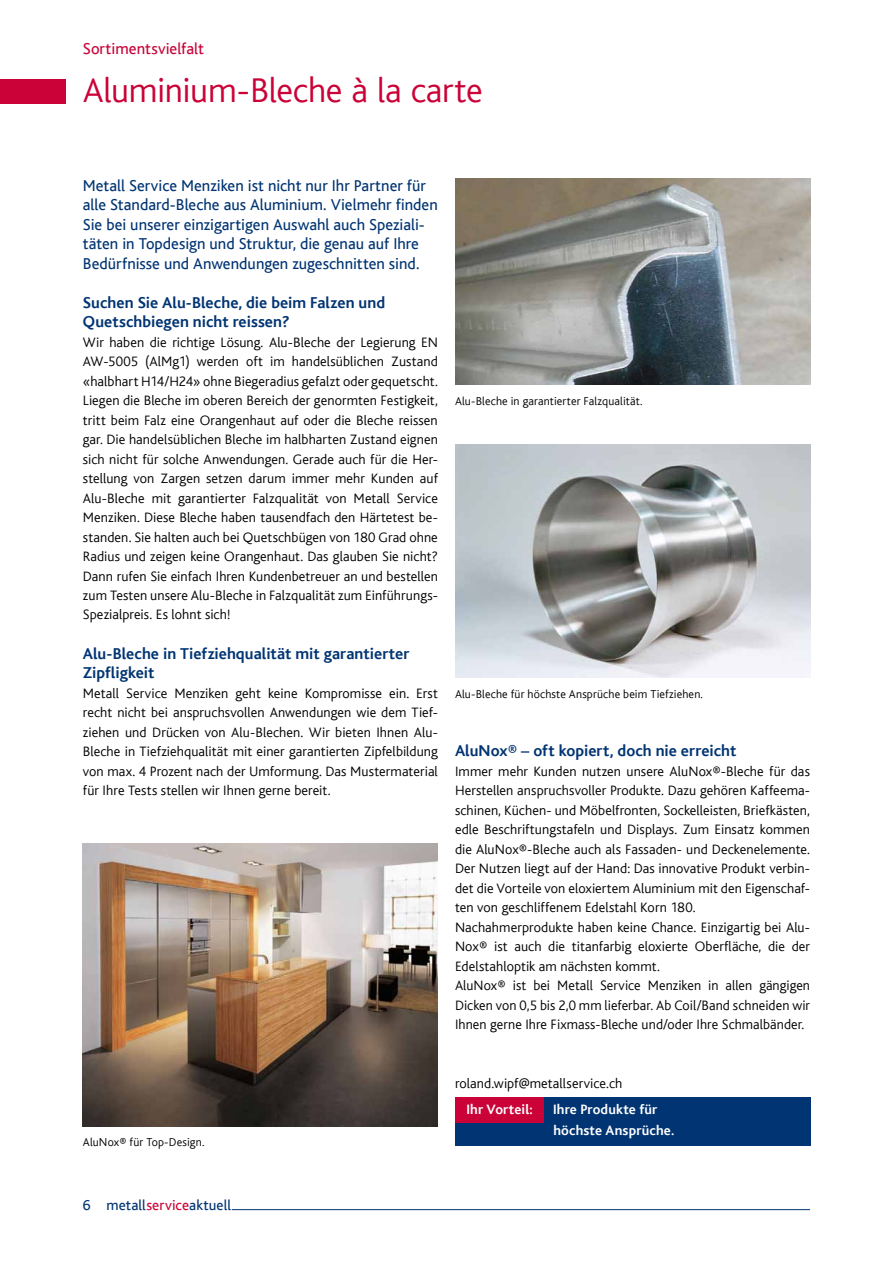
<style>
.page{position:relative;width:893px;height:1263px;background:#fff}
.page>*{position:absolute;margin:0;border:0;box-sizing:border-box;transform-origin:0 0}
.t1{font:300 36px "Kl Bliss";letter-spacing:-.01em;color:#ca0237}
.t2{font:16.5px/19.5px "Kl Bliss";color:#003472}
.t3{font:700 16.5px/19.5px "Kl Bliss";color:#003472}
.t4{font:16.5px "Kl Bliss";letter-spacing:.005em;color:#ca0237}
.t5{font:15px "Kl Bliss";letter-spacing:.005em;color:#003472}
.t6{font:300 14.25px/19.5px "Kl Bliss";letter-spacing:.005em;color:#000;text-align:justify}
.t7{font:700 14.25px/21px "Kl Bliss";letter-spacing:.01em;color:#fff}
.t8{font:300 12px "Kl Bliss";letter-spacing:.015em;color:#000}
.s1{color:#ca0237}
</style>
<div class="page">
<hr style="left:232px;top:1209px;width:578px;height:1px;background:#003472">
<div style="left:0;top:79px;width:66px;height:25px;background:#ca0237"></div>
<div style="left:455px;top:1097px;width:355px;height:49px;background:#003472"></div>
<div style="left:455px;top:1097px;width:88px;height:26px;background:#ca0237"></div>
<img style="left:83px;top:844px;width:355px;height:283px">
<img style="left:455px;top:445px;width:355px;height:232px">
<img style="left:455px;top:179px;width:355px;height:205px">
<p class="t4" style="left:83px;top:40px;width:122px">Sortimentsvielfalt</p>
<h1 class="t1" style="left:83px;top:71px;width:401px">Aluminium-Bleche à la carte</h1>
<p class="t2" style="left:83px;top:176px;width:356px">Metall Service Menziken ist nicht nur Ihr Partner für alle Standard-Bleche aus Aluminium. Vielmehr finden Sie bei unserer einzigartigen Auswahl auch Speziali&shy;täten in Topdesign und Struktur, die genau auf Ihre Bedürfnisse und Anwendungen zugeschnitten sind.</p>
<p class="t3" style="left:83px;top:293px;width:304px">Suchen Sie Alu-Bleche, die beim Falzen und<br>Quetschbiegen nicht reissen?</p>
<p class="t6" style="left:83px;top:332px;width:357px">Wir haben die richtige Lösung. Alu-Bleche der Legierung EN AW-5005 (AlMg1) werden oft im handelsüblichen Zustand «halbhart H14/H24» ohne Biegeradius gefalzt oder gequetscht.<br>Liegen die Bleche im oberen Bereich der genormten Festigkeit, tritt beim Falz eine Orangenhaut auf oder die Bleche reissen gar. Die handelsüblichen Bleche im halbharten Zustand eignen sich nicht für solche Anwendungen. Gerade auch für die Her&shy;stellung von Zargen setzen darum immer mehr Kunden auf Alu-Bleche mit garantierter Falzqualität von Metall Service Menziken. Diese Bleche haben tausendfach den Härtetest be&shy;standen. Sie halten auch bei Quetschbügen von 180 Grad ohne Radius und zeigen keine Orangenhaut. Das glauben Sie nicht?<br>Dann rufen Sie einfach Ihren Kundenbetreuer an und bestellen zum Testen unsere Alu-Bleche in Falzqualität zum Einführungs-Spezialpreis. Es lohnt sich!</p>
<p class="t3" style="left:83px;top:644px;width:328px">Alu-Bleche in Tiefziehqualität mit garantierter<br>Zipfligkeit</p>
<p class="t6" style="left:83px;top:683px;width:357px">Metall Service Menziken geht keine Kompromisse ein. Erst recht nicht bei anspruchsvollen Anwendungen wie dem Tief&shy;ziehen und Drücken von Alu-Blechen. Wir bieten Ihnen Alu-Bleche in Tiefziehqualität mit einer garantierten Zipfelbildung von max. 4 Prozent nach der Umformung. Das Mustermaterial für Ihre Tests stellen wir Ihnen gerne bereit.</p>
<p class="t8" style="left:455px;top:395px;width:189px">Alu-Bleche in garantierter Falzqualität.</p>
<p class="t8" style="left:455px;top:687px;width:249px">Alu-Bleche für höchste Ansprüche beim Tiefziehen.</p>
<p class="t3" style="left:455px;top:741px;width:283px">AluNox® – oft kopiert, doch nie erreicht</p>
<p class="t6" style="left:455px;top:761px;width:357px;text-align:left">Immer mehr Kunden nutzen unsere AluNox®-Bleche für das Herstellen anspruchsvoller Produkte. Dazu gehören Kaffeema&shy;schinen, Küchen- und Möbelfronten, Sockelleisten, Briefkästen, edle Beschriftungstafeln und Displays. Zum Einsatz kommen die AluNox®-Bleche auch als Fassaden- und Deckenelemente.<br>Der Nutzen liegt auf der Hand: Das innovative Produkt verbin&shy;det die Vorteile von eloxiertem Aluminium mit den Eigenschaf&shy;ten von geschliffenem Edelstahl Korn 180.<br>Nachahmerprodukte haben keine Chance. Einzigartig bei Alu-Nox® ist auch die titanfarbig eloxierte Oberfläche, die der Edelstahloptik am nächsten kommt.<br>AluNox® ist bei Metall Service Menziken in allen gängigen Dicken von 0,5 bis 2,0 mm lieferbar. Ab Coil/Band schneiden wir Ihnen gerne Ihre Fixmass-Bleche und/oder Ihre Schmalbänder.</p>
<p class="t8" style="left:83px;top:1136px;width:123px">AluNox® für Top-Design.</p>
<p class="t6" style="left:455px;top:1073px;width:169px">roland.wipf@metallservice.ch</p>
<p class="t7" style="left:466px;top:1099px;width:68px">Ihr Vorteil:</p>
<p class="t7" style="left:553px;top:1099px;width:123px">Ihre Produkte für höchste Ansprüche.</p>
<p class="t5" style="left:83px;top:1197px;width:150px">6 metall<span class="s1">service</span>aktuell</p>
</div>
